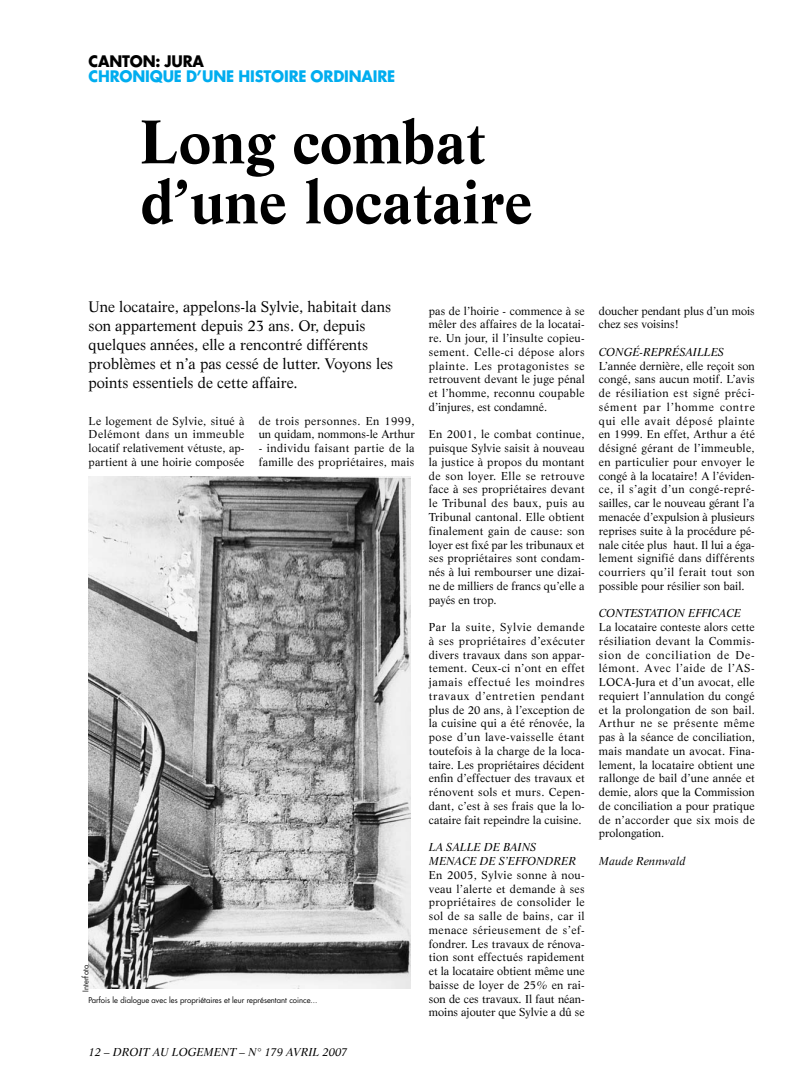
<style>
.page{position:relative;width:808px;height:1092px;background:#fff}
.page>*{position:absolute;margin:0;border:0;box-sizing:border-box;transform-origin:0 0}
.t1{font:700 60px/60px "Life";color:#000}
.t2{font:17.5px "Renner Bold Archi Type";letter-spacing:-.01em;color:#00adef}
.t3{font:17.5px "Renner Bold Archi Type";letter-spacing:-.01em;color:#000}
.t4{font:15px/18.8px "Life";color:#000}
.t5{font:11.25px/13.8px "Life";letter-spacing:.005em;color:#000;text-align:justify}
.t6{font:italic 11.25px/13.8px "Life";color:#000}
.t7{font:11.25px/13.8px "Life";letter-spacing:.025em;color:#000}
.t8{font:8.75px "Renner Archi Type";color:#000}
</style>
<div class="page">
<img style="left:89px;top:476px;width:321px;height:512px">
<h2 class="t3" style="left:89px;top:50px;width:22px">CANTON</h2>
<h2 class="t3" style="left:155px;top:50px;width:50px">: JURA</h2>
<h2 class="t2" style="left:89px;top:65px;width:32px">CHRONI</h2>
<h2 class="t2" style="left:150px;top:65px;width:64px">QUE D’UNE</h2>
<h2 class="t2" style="left:238px;top:65px;width:21px">HISTOIRE</h2>
<h2 class="t2" style="left:311px;top:65px;width:11px">ORDINAIRE</h2>
<h1 class="t1" style="left:140px;top:111px;width:395px">Long combat d’une locataire</h1>
<h3 class="t4" style="left:89px;top:297px;width:306px">Une locataire, appelons-la Sylvie, habitait dans son appartement depuis 23 ans. Or, depuis quelques années, elle a rencontré différents problèmes et n’a pas cessé de lutter. Voyons les points essentiels de cette affaire.</h3>
<p class="t5" style="left:89px;top:413px;width:157px">Le logement de Sylvie, situé à Delémont dans un immeuble locatif relativement vétuste, ap&shy;partient à une hoirie composée</p>
<p class="t5" style="left:259px;top:413px;width:158px">de trois personnes. En 1999, un quidam, nommons-le Arthur</p>
<p class="t7" style="left:259px;top:441px;width:157px">- individu faisant partie de la famille des propriétaires, mais</p>
<p class="t8" style="left:80px;top:991px;width:28px;rotate:-90deg">Interfoto</p>
<p class="t8" style="left:89px;top:994px;width:230px">Parfois le dialogue avec les propriétaires et leur représentant coince...</p>
<p class="t6" style="left:89px;top:1044px;width:260px">12 – DROIT AU LO GEMENT – N° 179 AVRIL 2007</p>
<p class="t5" style="left:429px;top:303px;width:157px">pas de l’hoirie - commence à se mêler des affaires de la locatai&shy;re. Un jour, il l’insulte copieu&shy;sement. Celle-ci dépose alors plainte. Les protagonistes se retrouvent devant le juge pénal et l’homme, reconnu coupable d’injures, est condamné.</p>
<p class="t5" style="left:429px;top:427px;width:157px">En 2001, le combat continue, puisque Sylvie saisit à nouveau la justice à propos du montant de son loyer. Elle se retrouve face à ses propriétaires devant le Tribunal des baux, puis au Tribunal cantonal. Elle obtient finalement gain de cause: son loyer est fixé par les tribunaux et ses propriétaires sont condam&shy;nés à lui rembourser une dizai&shy;ne de milliers de francs qu’elle a payés en trop.</p>
<p class="t5" style="left:429px;top:620px;width:157px">Par la suite, Sylvie demande à ses propriétaires d’exécuter divers travaux dans son appar&shy;tement. Ceux-ci n’ont en effet jamais effectué les moindres travaux d’entretien pendant plus de 20 ans, à l’exception de la cuisine qui a été rénovée, la pose d’un lave-vaisselle étant toutefois à la charge de la loca&shy;taire. Les propriétaires décident enfin d’effectuer des travaux et rénovent sols et murs. Cepen&shy;dant, c’est à ses frais que la lo&shy;cataire fait repeindre la cuisine.</p>
<p class="t6" style="left:429px;top:840px;width:26px">LA SALL</p>
<p class="t6" style="left:429px;top:840px;width:108px;text-indent:45px">E DE BA INS<br>MENACE DE S’EFFO</p>
<p class="t6" style="left:536px;top:853px;width:41px">NDRER</p>
<p class="t5" style="left:429px;top:867px;width:157px">En 2005, Sylvie sonne à nou&shy;veau l’alerte et demande à ses propriétaires de consolider le sol de sa salle de bains, car il menace sérieusement de s’ef&shy;fondrer. Les travaux de rénova&shy;tion sont effectués rapidement et la locataire obtient même une baisse de loyer de 25% en rai&shy;son de ces travaux. Il faut néan&shy;moins ajouter que Sylvie a dû se</p>
<p class="t5" style="left:599px;top:303px;width:157px">doucher pendant plus d’un mois chez ses voisins!</p>
<p class="t6" style="left:599px;top:345px;width:125px">CONGÉ-REPRÉSAILLES</p>
<p class="t5" style="left:599px;top:358px;width:157px">L’année dernière, elle reçoit son congé, sans aucun motif. L’avis de résiliation est signé préci&shy;sément par l’homme contre qui elle avait déposé plainte en 1999. En effet, Arthur a été désigné gérant de l’immeuble, en particulier pour envoyer le congé à la locataire! A l’éviden&shy;ce, il s’agit d’un congé-repré&shy;sailles, car le nouveau gérant l’a menacée d’expulsion à plusieurs reprises suite à la procédure pé&shy;nale citée plus haut. Il lui a éga&shy;lement signifié dans différents courriers qu’il ferait tout son possible pour résilier son bail.</p>
<p class="t6" style="left:599px;top:606px;width:122px">CONTESTATION EFFICAC</p>
<p class="t6" style="left:734px;top:606px;width:9px">E</p>
<p class="t5" style="left:599px;top:620px;width:158px">La locataire conteste alors cette résiliation devant la Commis&shy;sion de conciliation de De&shy;lémont. Avec l’aide de l’AS-LOCA-Jura et d’un avocat, elle requiert l’annulation du congé et la prolongation de son bail.<br>Arthur ne se présente même pas à la séance de conciliation, mais mandate un avocat. Fina&shy;lement, la locataire obtient une rallonge de bail d’une année et demie, alors que la Commission de conciliation a pour pratique de n’accorder que six mois de prolongation.</p>
<p class="t6" style="left:599px;top:853px;width:88px">MAUDE RENNWALD</p>
</div>
